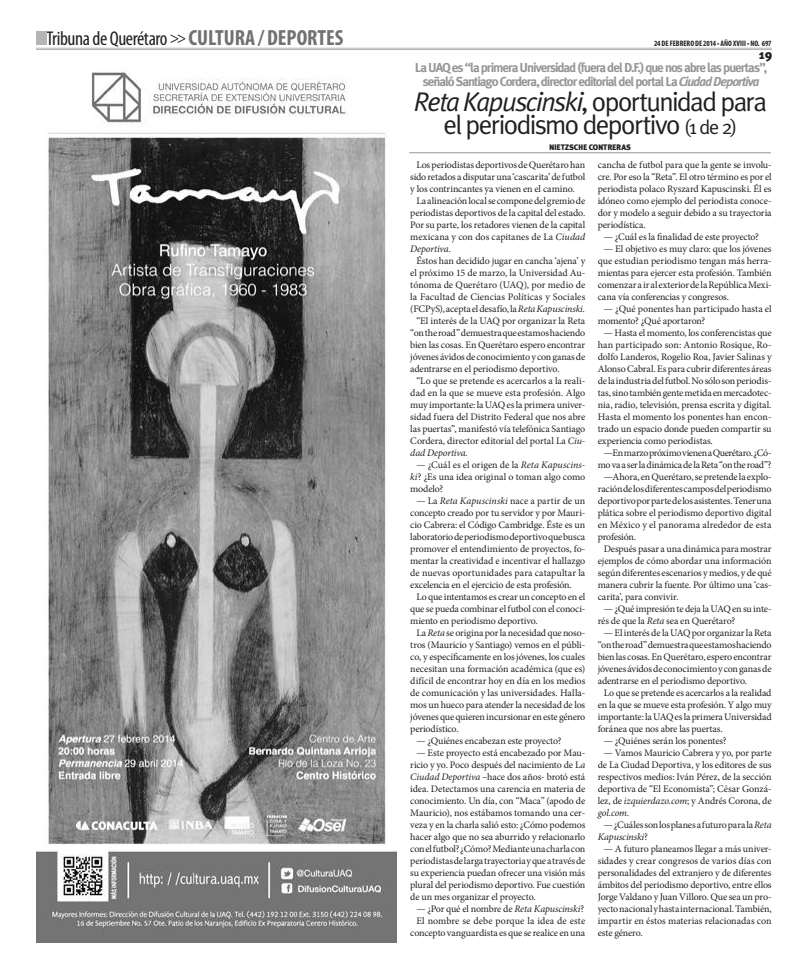
<style>
.page{position:relative;width:808px;height:978px;background:#fff}
.page>*{position:absolute;margin:0;border:0;box-sizing:border-box;transform-origin:0 0}
.t1{font:27px/23px "Meta Plus Normal";letter-spacing:-.06em;color:#241f1f;text-align:center}
.t2{font:condensed 20px "Myriad Pro";letter-spacing:-.02em;color:#241f1f}
.t3{font:700 13px/14px "Meta Plus";letter-spacing:-.08em;color:#969698;text-align:center}
.t4{font:900 12.9px "Meta Plus";color:#241f1f}
.t5{font:10px/12px "Minion Pro";letter-spacing:-.01em;color:#241f1f;text-align:justify}
.t6{font:10px "Minion Pro";letter-spacing:-.035em;color:#241f1f}
.t7{font:10px "Minion Pro";letter-spacing:.01em;color:#241f1f}
.t8{font:italic 10px "Minion Pro";letter-spacing:-.01em;color:#241f1f}
.t9{font:900 8px "Meta Plus Lining";letter-spacing:-.025em;color:#241f1f}
.t10{font:700 condensed 7.9px "Myriad Pro";color:#241f1f}
.s1{font-size:16px}
.s2{font-weight:700;font-size:22px;color:#717072}
.s3{font-style:italic}
.s4{font-size:20px}
</style>
<div class="page">
<hr style="left:36px;top:48px;width:736px;height:1px;background:#b5b5b6">
<hr style="left:36px;top:49px;width:736px;height:1px;background:#b5b5b6">
<div style="left:36px;top:31px;width:10px;height:14px;background:#b5b5b6"></div>
<img style="left:36px;top:69px;width:361px;height:873px">
<hr style="left:409px;top:152px;width:362px;height:1px;background:#969698">
<h2 class="t2" style="left:47px;top:26px;width:298px">Tribuna de Querétaro <span class="s1">&gt;&gt;</span> <span class="s2">CULTURA / DEPORTES</span></h2>
<p class="t10" style="left:654px;top:38px;width:119px">24 DE FEBRERO DE 2014 • AÑO XVIII • NO. 697</p>
<p class="t4" style="left:759px;top:47px;width:15px">19</p>
<h3 class="t3" style="left:415px;top:61px;width:354px">La UAQ es “la primera Universidad (fuera del D.F.) que nos abre las puertas”, señaló Santiago Cordera, director editorial del portal La <span class="s3">Ciudad Deportiva</span></h3>
<h1 class="t1" style="left:414px;top:90px;width:355px"><span class="s3">Reta Kapuscinski</span>, oportunidad para el periodismo deportivo <span class="s4">(1 de 2)</span></h1>
<p class="t9" style="left:549px;top:143px;width:84px">NIETZSCHE CONTRERAS</p>
<p class="t5" style="left:410px;top:159px;width:176px;text-indent:6px">Los periodistas deportivos de Querétaro han sido retados a disputar una ‘cascarita’ de futbol y los contrincantes ya vienen en el camino.</p>
<p class="t5" style="left:410px;top:195px;width:176px;text-indent:6px">La alineación local se compone del gremio de periodistas deportivos de la capital del estado.<br>Por su parte, los retadores vienen de la capital mexicana y con dos capitanes de La <span class="s3">Ciudad Deportiva.</span></p>
<p class="t5" style="left:416px;top:255px;width:170px">Éstos han decidido jugar en cancha ‘ajena’ y</p>
<p class="t5" style="left:410px;top:267px;width:176px">el próximo 15 de marzo, la Universidad Au-</p>
<p class="t5" style="left:410px;top:279px;width:176px">tónoma de Querétaro (UAQ), por medio de</p>
<p class="t7" style="left:410px;top:290px;width:176px">la Facultad de Ciencias Políticas y Sociales</p>
<p class="t5" style="left:410px;top:303px;width:176px">(FCPyS), acepta el desafío, la <span class="s3">Reta Kapuscinski.</span></p>
<p class="t5" style="left:416px;top:315px;width:170px">“El interés de la UAQ por organizar la Reta</p>
<p class="t5" style="left:410px;top:327px;width:176px">“on the road” demuestra que estamos haciendo</p>
<p class="t5" style="left:410px;top:339px;width:176px">bien las cosas. En Querétaro espero encontrar</p>
<p class="t5" style="left:410px;top:351px;width:176px">jóvenes ávidos de conocimiento y con ganas de</p>
<p class="t5" style="left:410px;top:363px;width:151px">adentrarse en el periodismo deportivo.</p>
<p class="t5" style="left:416px;top:375px;width:170px">“Lo que se pretende es acercarlos a la reali-</p>
<p class="t5" style="left:410px;top:387px;width:176px">dad en la que se mueve esta profesión. Algo</p>
<p class="t5" style="left:410px;top:399px;width:176px">muy importante: la UAQ es la primera univer-</p>
<p class="t5" style="left:410px;top:411px;width:177px">sidad fuera del Distrito Federal que nos abre</p>
<p class="t5" style="left:410px;top:423px;width:176px">las puertas”, manifestó vía telefónica Santiago</p>
<p class="t5" style="left:410px;top:435px;width:176px">Cordera, director editorial del portal La <span class="s3">Ciu-</span></p>
<p class="t8" style="left:410px;top:446px;width:59px">dad Deportiva.</p>
<p class="t5" style="left:410px;top:459px;width:176px;text-indent:6px">— ¿Cuál es el origen de la <span class="s3">Reta Kapuscins&shy;ki</span>? ¿Es una idea original o toman algo como modelo?</p>
<p class="t5" style="left:410px;top:495px;width:176px;text-indent:6px">— La <span class="s3">Reta Kapuscinski</span> nace a partir de un concepto creado por tu servidor y por Mauri&shy;cio Cabrera: el Código Cambridge. Éste es un laboratorio de periodismo deportivo que busca promover el entendimiento de proyectos, fo&shy;mentar la creatividad e incentivar el hallazgo de nuevas oportunidades para catapultar la excelencia en el ejercicio de esta profesión.</p>
<p class="t5" style="left:410px;top:591px;width:177px;text-indent:6px">Lo que intentamos es crear un concepto en el que se pueda combinar el futbol con el conoci&shy;miento en periodismo deportivo.</p>
<p class="t5" style="left:410px;top:627px;width:176px;text-indent:6px">La <span class="s3">Reta</span> se origina por la necesidad que noso&shy;tros (Mauricio y Santiago) vemos en el públi&shy;co, y específicamente en los jóvenes, los cuales necesitan una formación académica (que es) difícil de encontrar hoy en día en los medios de comunicación y las universidades. Halla&shy;mos un hueco para atender la necesidad de los jóvenes que quieren incursionar en este género periodístico.</p>
<p class="t5" style="left:416px;top:735px;width:147px">— ¿Quiénes encabezan este proyecto?</p>
<p class="t5" style="left:410px;top:747px;width:177px;text-indent:6px">— Este proyecto está encabezado por Mau&shy;ricio y yo. Poco después del nacimiento de L<span class="s3">a Ciudad Deportiva</span> –hace dos años- brotó está idea. Detectamos una carencia en materia de conocimiento. Un día, con “Maca” (apodo de Mauricio), nos estábamos tomando una cer&shy;veza y en la charla salió esto: ¿Cómo podemos hacer algo que no sea aburrido y relacionarlo con el futbol? ¿Cómo? Mediante una charla con periodistas de larga trayectoria y que a través de su experiencia puedan ofrecer una visión más plural del periodismo deportivo. Fue cuestión de un mes organizar el proyecto.</p>
<p class="t5" style="left:410px;top:903px;width:176px;text-align:center">— ¿Por qué el nombre de <span class="s3">Reta Kapuscinski</span>?<br>El nombre se debe porque la idea de este concepto vanguardista es que se realice en una</p>
<p class="t5" style="left:598px;top:159px;width:175px">cancha de futbol para que la gente se involu&shy;cre. Por eso la “Reta”. El otro término es por el periodista polaco Ryszard Kapuscinski. Él es idóneo como ejemplo del periodista conoce&shy;dor y modelo a seguir debido a su trayectoria periodística.</p>
<p class="t5" style="left:604px;top:231px;width:157px">— ¿Cuál es la finalidad de este proyecto?</p>
<p class="t5" style="left:598px;top:243px;width:175px;text-indent:6px">— El objetivo es muy claro: que los jóvenes que estudian periodismo tengan más herra&shy;mientas para ejercer esta profesión. También comenzar a ir al exterior de la República Mexi&shy;cana vía conferencias y congresos.</p>
<p class="t5" style="left:598px;top:303px;width:175px;text-indent:6px">— ¿Qué ponentes han participado hasta el momento? ¿Qué aportaron?</p>
<p class="t5" style="left:598px;top:327px;width:175px;text-indent:6px">— Hasta el momento, los conferencistas que han participado son: Antonio Rosique, Ro&shy;dolfo Landeros, Rogelio Roa, Javier Salinas y Alonso Cabral. Es para cubrir diferentes áreas de la industria del futbol. No sólo son periodis&shy;tas, sino también gente metida en mercadotec&shy;nia, radio, televisión, prensa escrita y digital.<br>Hasta el momento los ponentes han encon&shy;trado un espacio donde pueden compartir su experiencia como periodistas.</p>
<p class="t6" style="left:604px;top:446px;width:169px">—En marzo próximo vienen a Querétaro. ¿Có-</p>
<p class="t6" style="left:598px;top:458px;width:175px">mo va a ser la dinámica de la Reta “on the road”?</p>
<p class="t5" style="left:604px;top:471px;width:169px">—Ahora, en Querétaro, se pretende la explo-</p>
<p class="t5" style="left:598px;top:483px;width:175px">ración de los diferentes campos del periodismo</p>
<p class="t5" style="left:598px;top:495px;width:175px">deportivo por parte de los asistentes. Tener una</p>
<p class="t5" style="left:598px;top:507px;width:175px">plática sobre el periodismo deportivo digital</p>
<p class="t5" style="left:598px;top:519px;width:175px">en México y el panorama alrededor de esta</p>
<p class="t5" style="left:598px;top:531px;width:40px">profesión.</p>
<p class="t5" style="left:604px;top:543px;width:169px">Después pasar a una dinámica para mostrar</p>
<p class="t5" style="left:598px;top:555px;width:175px">ejemplos de cómo abordar una información</p>
<p class="t5" style="left:598px;top:567px;width:175px">según diferentes escenarios y medios, y de qué</p>
<p class="t5" style="left:598px;top:579px;width:175px">manera cubrir la fuente. Por último una ‘cas-</p>
<p class="t5" style="left:598px;top:591px;width:82px">carita’, para convivir.</p>
<p class="t5" style="left:598px;top:603px;width:175px;text-indent:6px">— ¿Qué impresión te deja la UAQ en su inte&shy;rés de que la <span class="s3">Reta</span> sea en Querétaro?</p>
<p class="t5" style="left:598px;top:627px;width:175px;text-indent:6px">— El interés de la UAQ por organizar la Reta “on the road” demuestra que estamos haciendo bien las cosas. En Querétaro, espero encontrar jóvenes ávidos de conocimiento y con ganas de adentrarse en el periodismo deportivo.</p>
<p class="t5" style="left:598px;top:687px;width:175px;text-indent:6px">Lo que se pretende es acercarlos a la realidad en la que se mueve esta profesión. Y algo muy importante: la UAQ es la primera Universidad foránea que nos abre las puertas.</p>
<p class="t5" style="left:604px;top:735px;width:124px">— ¿Quiénes serán los ponentes?</p>
<p class="t5" style="left:598px;top:747px;width:175px;text-indent:6px">— Vamos Mauricio Cabrera y yo, por parte de La Ciudad Deportiva, y los editores de sus respectivos medios: Iván Pérez, de la sección deportiva de “El Economista”; César Gonzá&shy;lez, de <span class="s3">izquierdazo.com</span>; y Andrés Corona, de <span class="s3">gol.com</span>.</p>
<p class="t5" style="left:598px;top:819px;width:175px;text-indent:6px">— ¿Cuáles son los planes a futuro para la <span class="s3">Reta<br>Kapuscinski</span>?</p>
<p class="t5" style="left:598px;top:843px;width:175px;text-indent:6px">— A futuro planeamos llegar a más univer&shy;sidades y crear congresos de varios días con personalidades del extranjero y de diferentes ámbitos del periodismo deportivo, entre ellos Jorge Valdano y Juan Villoro. Que sea un pro&shy;yecto nacional y hasta internacional. También, impartir en éstos materias relacionadas con este género.</p>
</div>
